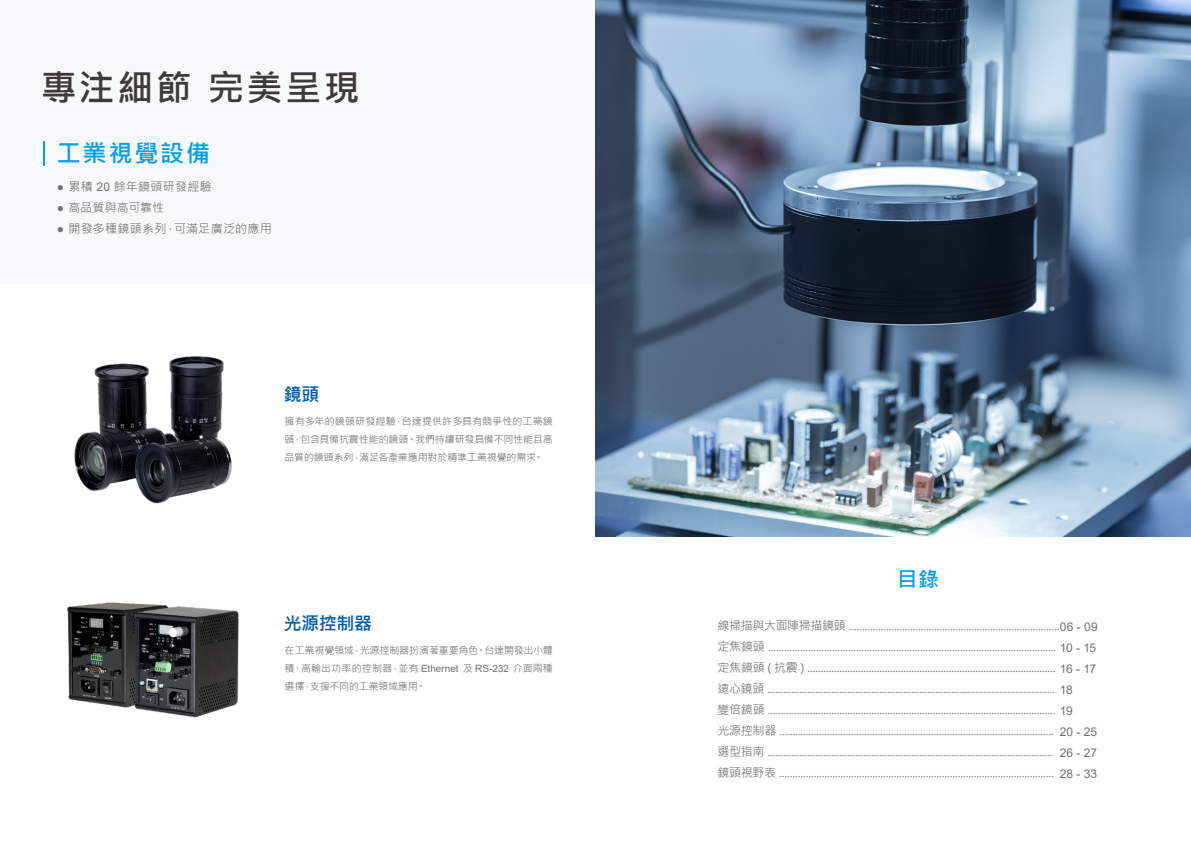
<style>
.page{position:relative;width:1191px;height:842px;background:#fff}
.page>*{position:absolute;margin:0;border:0;box-sizing:border-box;transform-origin:0 0}
.t1{font:700 36px "Microsoft Jheng Hei";letter-spacing:.07em;color:#3e3a39}
.t2{font:700 24px "Microsoft Jheng Hei";letter-spacing:.08em;color:#00a0e9}
.t3{font:700 21px "Microsoft Jheng Hei";color:#00a0e9}
.t4{font:700 18px "Microsoft Jheng Hei";letter-spacing:-.02em;color:#005bac}
.t5{font:12px/21px "Microsoft Jheng Hei";letter-spacing:-.015em;color:#727171}
.t6{font:12px "Microsoft Jheng Hei";letter-spacing:.02em;color:#727171}
.t7{font:12px/21px "Arial";letter-spacing:-.01em;color:#727171;text-align:justify}
.t8{font:12px "Microsoft Jheng Hei";letter-spacing:.025em;color:#727171}
.t9{font:12px "Microsoft Jheng Hei";letter-spacing:.005em;color:#727171}
.t10{font:10px/18px "Microsoft Jheng Hei";letter-spacing:-.015em;color:#727171;text-align:justify}
.s1{font-family:"Arial"}
</style>
<div class="page">
<div style="left:0;top:0;width:595px;height:283px;background:#f8f9fb"></div>
<img style="left:595px;top:0;width:596px;height:536px">
<img style="left:74px;top:356px;width:158px;height:148px">
<img style="left:67px;top:602px;width:172px;height:116px">
<svg style="left:44px;top:141px;width:1px;height:24px"></svg>
<h1 class="t1" style="left:41px;top:65px;width:320px">專注細節 完美呈現</h1>
<h2 class="t2" style="left:57px;top:138px;width:155px">工業視覺設備</h2>
<p class="t8" style="left:57px;top:179px;width:157px"><span class="s1">●</span> 累積 <span class="s1">20</span> 餘年鏡頭研發經驗</p>
<p class="t9" style="left:57px;top:200px;width:109px"><span class="s1">●</span> 高品質與高可靠性</p>
<p class="t6" style="left:57px;top:221px;width:217px"><span class="s1">●</span> 開發多種鏡頭系列，可滿足廣泛的應用</p>
<h3 class="t4" style="left:284px;top:383px;width:37px">鏡頭</h3>
<p class="t10" style="left:284px;top:412px;width:270px">擁有多年的鏡頭研發經驗，台達提供許多具有競爭性的工業鏡頭，包含具備抗震性能的鏡頭。我們持續研發具備不同性能且高品質的鏡頭系列，滿足各產業應用對於精準工業視覺的需求。</p>
<h3 class="t4" style="left:284px;top:612px;width:90px">光源控制器</h3>
<p class="t10" style="left:284px;top:641px;width:270px">在工業視覺領域，光源控制器扮演著重要角色。台達開發出小體積、高輸出功率的控制器，並有 <span class="s1">Ethernet</span> 及 <span class="s1">RS-232</span> 介面兩種選擇，支援不同的工業領域應用。</p>
<h3 class="t3" style="left:896px;top:566px;width:44px">目錄</h3>
<p class="t5" style="left:717px;top:615px;width:382px">線掃描與大面陣掃描鏡頭 ...............................................................................<span class="s1">06 - 09</span>定焦鏡頭 ............................................................................................................ <span class="s1">10 - 15</span>定焦鏡頭 ( 抗震 ) ............................................................................................. <span class="s1">16 - 17</span>遠心鏡頭 ............................................................................................................ <span class="s1">18<br></span>變倍鏡頭 ............................................................................................................ <span class="s1">19<br></span>光源控制器 .......................................................................................................<br>選型指南 ...........................................................................................................<br>鏡頭視野表 .......................................................................................................</p>
<p class="t7" style="left:1060px;top:722px;width:39px">20 - 25<br>26 - 27<br>28 - 33</p>
</div>
